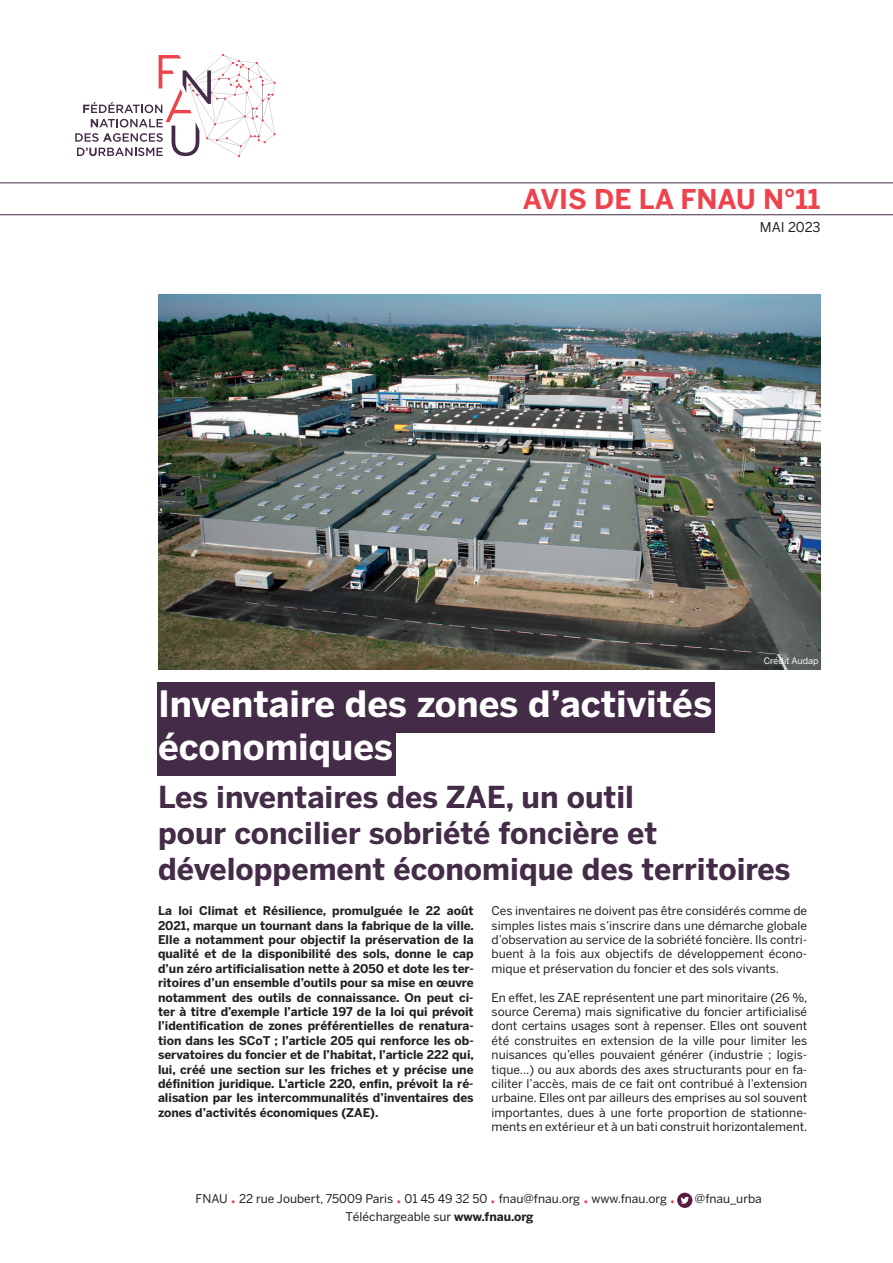
<style>
.page{position:relative;width:893px;height:1263px;background:#fff}
.page>*{position:absolute;margin:0;border:0;box-sizing:border-box;transform-origin:0 0}
.t1{font:700 36px/43.2px "Benton Sans";color:#fff}
.t2{font:700 30px/36px "Benton Sans";color:#442b47}
.t3{font:700 27.15px "Benton Sans";color:#ee434d}
.t4{font:13.5px "Benton Sans";letter-spacing:-.005em;color:#231f20}
.t5{font:12px/14.4px "Benton Sans";color:#231f20;text-align:justify}
.t6{font:700 12px/14.4px "Benton Sans";color:#231f20;text-align:justify}
.t7{font:9px "Benton Sans";color:#fff}
.s1{color:#ee434d}
.s2{font-weight:700}
</style>
<div class="page">
<div style="left:157px;top:682px;width:557px;height:50px;background:#442b47"></div>
<div style="left:157px;top:725px;width:238px;height:50px;background:#442b47"></div>
<svg style="left:75px;top:54px;width:201px;height:103px"></svg>
<hr style="left:0;top:183px;width:893px;height:1px;background:#442b47">
<hr style="left:0;top:214px;width:893px;height:1px;background:#442b47">
<div style="left:677px;top:1193px;width:15px;height:15px;background:#5a1b41;border-radius:50%"></div>
<svg style="left:681px;top:1197px;width:8px;height:7px"></svg>
<img style="left:158px;top:294px;width:663px;height:376px">
<h3 class="t3" style="left:523px;top:183px;width:299px">AVIS DE LA FNAU N°11</h3>
<p class="t4" style="left:760px;top:220px;width:62px">MAI 2023</p>
<p class="t7" style="left:764px;top:655px;width:56px">Crédit Audap</p>
<h1 class="t1" style="left:158px;top:681px;width:556px">Inventaire des zones d’activités économiques</h1>
<h2 class="t2" style="left:158px;top:779px;width:634px">Les inventaires des ZAE, un outil<br>pour concilier sobriété foncière et développement économique des territoires</h2>
<p class="t6" style="left:158px;top:903px;width:317px">La loi Climat et Résilience, promulguée le 22 août 2021, marque un tournant dans la fabrique de la ville.<br>Elle a notamment pour objectif la préservation de la qualité et de la disponibilité des sols, donne le cap d’un zéro artificialisation nette à 2050 et dote les ter&shy;ritoires d’un ensemble d’outils pour sa mise en œuvre notamment des outils de connaissance. On peut ci&shy;ter à titre d’exemple l’article 197 de la loi qui prévoit l’identification de zones préférentielles de renatura&shy;tion dans les SCoT ; l’article 205 qui renforce les ob&shy;servatoires du foncier et de l’habitat, l’article 222 qui, lui, créé une section sur les friches et y précise une définition juridique. L’article 220, enfin, prévoit la ré&shy;alisation par les intercommunalités d’inventaires des zones d’activités économiques (ZAE).</p>
<p class="t5" style="left:492px;top:903px;width:317px">Ces inventaires ne doivent pas être considérés comme de simples listes mais s’inscrire dans une démarche globale d’observation au service de la sobriété foncière. Ils contri&shy;buent à la fois aux objectifs de développement écono&shy;mique et préservation du foncier et des sols vivants.</p>
<p class="t5" style="left:492px;top:990px;width:317px">En effet, les ZAE représentent une part minoritaire (26 %, source Cerema) mais significative du foncier artificialisé dont certains usages sont à repenser. Elles ont souvent été construites en extension de la ville pour limiter les nuisances qu’elles pouvaient générer (industrie ; logis&shy;tique...) ou aux abords des axes structurants pour en fa&shy;ciliter l’accès, mais de ce fait ont contribué à l’extension urbaine. Elles ont par ailleurs des emprises au sol souvent importantes, dues à une forte proportion de stationne&shy;ments en extérieur et à un bati construit horizontalement.</p>
<p class="t5" style="left:196px;top:1191px;width:481px">FNAU <span class="s1">•</span> 22 rue Joubert, 75009 Paris <span class="s1">•</span> 01 45 49 32 50 <span class="s1">•</span> fnau@fnau.org <span class="s1">•</span> www.fnau.org <span class="s1">•</span></p>
<p class="t5" style="left:695px;top:1191px;width:68px">@fnau_urba</p>
<p class="t5" style="left:345px;top:1210px;width:190px">Téléchargeable sur <span class="s2">www.fnau.org</span></p>
</div>
